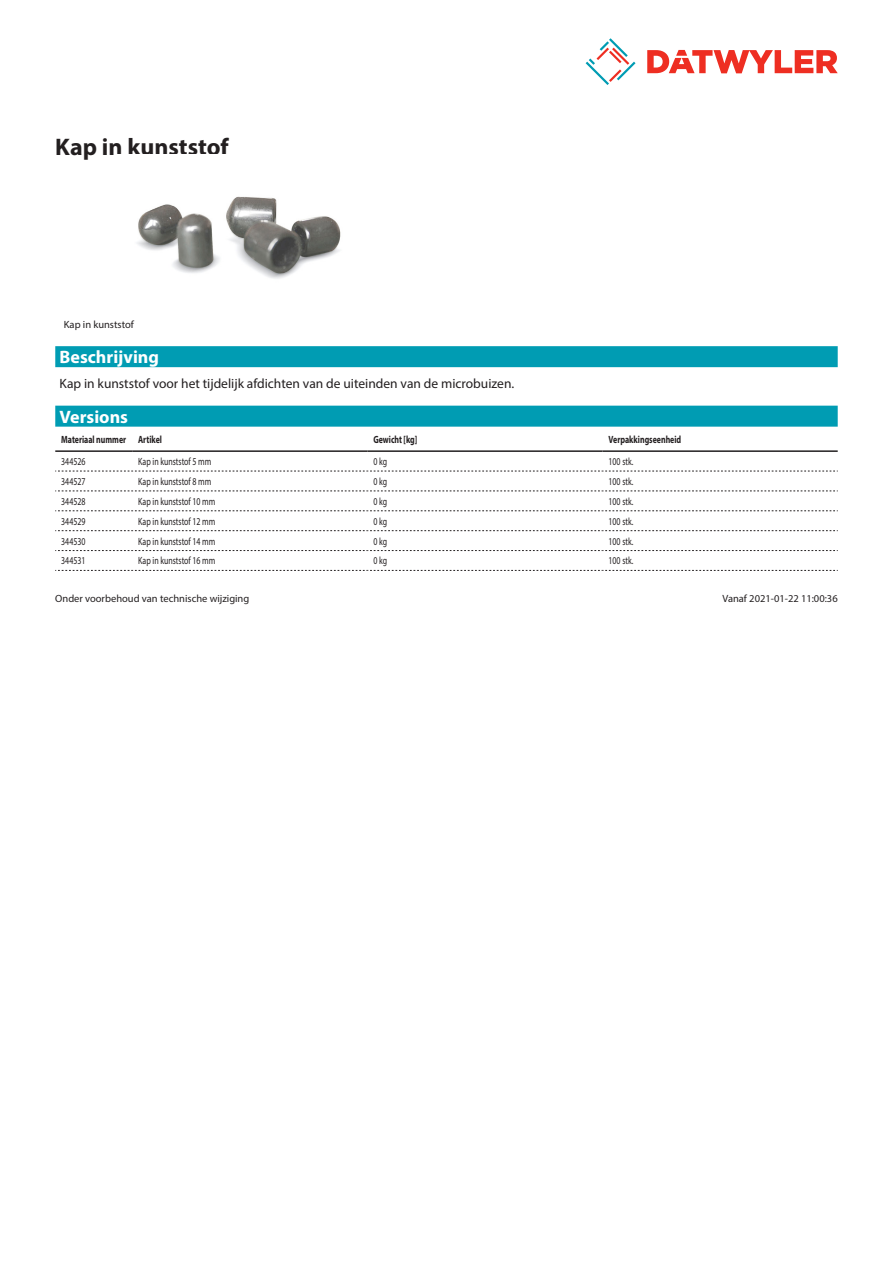
<style>
.page{position:relative;width:893px;height:1263px;background:#fff}
.page>*{position:absolute;margin:0;border:0;box-sizing:border-box;transform-origin:0 0}
.Product_Head{font:700 24px "Myriad Pro";color:#231f20}
.Standard_Head_Proper{font:700 18px "Myriad Pro";color:#fff}
.Standard_text{font:13.5px "Myriad Pro";color:#231f20}
.myriadlight{font:10.5px "Myriad Pro";color:#231f20;scale:.75 1}
.Footnote{font:10.5px "Myriad Pro";color:#231f20}
.myriadbold{font:700 10.5px "Myriad Pro";color:#231f20;scale:.75 1}
.imagetext{font:10.5px "Myriad Pro";color:#231f20}
</style>
<div class="page">
<svg style="left:586px;top:38px;width:49px;height:47px"></svg>
<svg style="left:647px;top:50px;width:191px;height:23px"></svg>
<img style="left:137px;top:196px;width:204px;height:83px">
<div style="left:55px;top:406px;width:783px;height:21px;background:#009cb3"></div>
<hr style="left:55px;top:450px;width:77px;height:2px;background:#231f20">
<hr style="left:132px;top:450px;width:235px;height:2px;background:#231f20">
<hr style="left:367px;top:450px;width:235px;height:2px;background:#231f20">
<hr style="left:602px;top:450px;width:236px;height:2px;background:#231f20">
<svg style="left:55px;top:471px;width:783px;height:1px"></svg>
<svg style="left:55px;top:491px;width:783px;height:1px"></svg>
<svg style="left:55px;top:510px;width:783px;height:1px"></svg>
<svg style="left:55px;top:530px;width:783px;height:1px"></svg>
<svg style="left:55px;top:550px;width:783px;height:1px"></svg>
<svg style="left:55px;top:570px;width:783px;height:1px"></svg>
<div style="left:55px;top:346px;width:783px;height:21px;background:#009cb3"></div>
<p class="Product_Head" style="left:55px;top:131px;width:175px">Kap in kunststof</p>
<p class="imagetext" style="left:64px;top:318px;width:72px">Kap in kunststof</p>
<p class="Standard_Head_Proper" style="left:60px;top:345px;width:101px">Beschrijving</p>
<p class="Standard_text" style="left:60px;top:375px;width:456px">Kap in kunststof voor het tijdelijk afdichten van de uiteinden van de microbuizen.</p>
<p class="Standard_Head_Proper" style="left:60px;top:405px;width:70px">Versions</p>
<p class="myriadbold" style="left:61px;top:432px;width:88px">Materiaal nummer</p>
<p class="myriadbold" style="left:138px;top:432px;width:33px">Artikel</p>
<p class="myriadbold" style="left:373px;top:432px;width:60px">Gewicht [kg]</p>
<p class="myriadbold" style="left:608px;top:432px;width:98px">Verpakkingseenheid</p>
<p class="myriadlight" style="left:61px;top:455px;width:34px">344526</p>
<p class="myriadlight" style="left:138px;top:455px;width:99px">Kap in kunststof 5 mm</p>
<p class="myriadlight" style="left:373px;top:455px;width:20px">0 kg</p>
<p class="myriadlight" style="left:608px;top:455px;width:35px">100 stk.</p>
<p class="myriadlight" style="left:61px;top:475px;width:34px">344527</p>
<p class="myriadlight" style="left:138px;top:475px;width:99px">Kap in kunststof 8 mm</p>
<p class="myriadlight" style="left:373px;top:475px;width:20px">0 kg</p>
<p class="myriadlight" style="left:608px;top:475px;width:35px">100 stk.</p>
<p class="myriadlight" style="left:61px;top:495px;width:34px">344528</p>
<p class="myriadlight" style="left:138px;top:495px;width:104px">Kap in kunststof 10 mm</p>
<p class="myriadlight" style="left:373px;top:495px;width:20px">0 kg</p>
<p class="myriadlight" style="left:608px;top:495px;width:35px">100 stk.</p>
<p class="myriadlight" style="left:61px;top:515px;width:34px">344529</p>
<p class="myriadlight" style="left:138px;top:515px;width:104px">Kap in kunststof 12 mm</p>
<p class="myriadlight" style="left:373px;top:515px;width:20px">0 kg</p>
<p class="myriadlight" style="left:608px;top:515px;width:35px">100 stk.</p>
<p class="myriadlight" style="left:61px;top:534px;width:34px">344530</p>
<p class="myriadlight" style="left:138px;top:534px;width:104px">Kap in kunststof 14 mm</p>
<p class="myriadlight" style="left:373px;top:534px;width:20px">0 kg</p>
<p class="myriadlight" style="left:608px;top:534px;width:35px">100 stk.</p>
<p class="myriadlight" style="left:61px;top:554px;width:34px">344531</p>
<p class="myriadlight" style="left:138px;top:554px;width:104px">Kap in kunststof 16 mm</p>
<p class="myriadlight" style="left:373px;top:554px;width:20px">0 kg</p>
<p class="myriadlight" style="left:608px;top:554px;width:35px">100 stk.</p>
<p class="Footnote" style="left:55px;top:592px;width:196px">Onder voorbehoud van technische wijziging</p>
<p class="Footnote" style="left:722px;top:592px;width:117px">Vanaf 2021-01-22 11:00:36</p>
</div>
